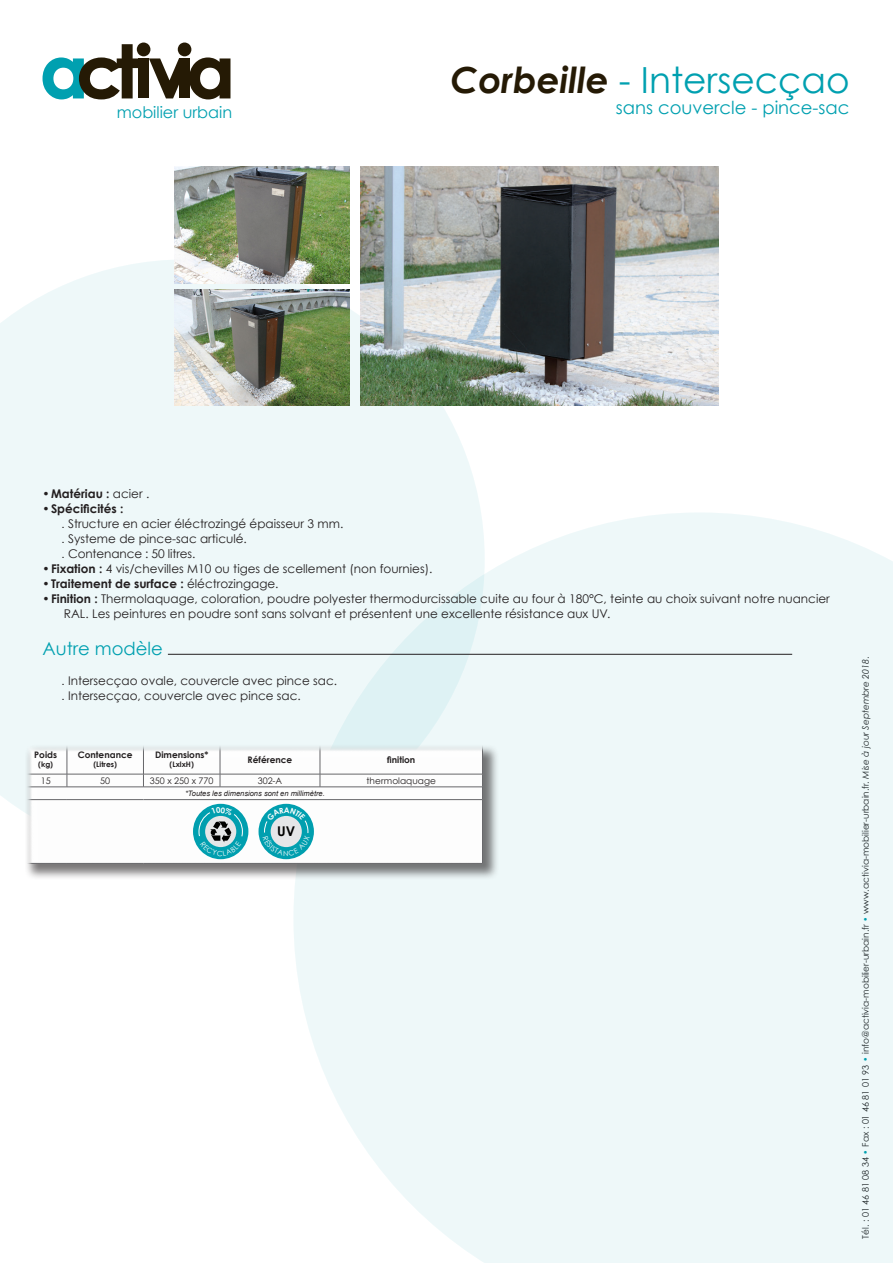
<style>
.page{position:relative;width:893px;height:1263px;background:#fff}
.page>*{position:absolute;margin:0;border:0;box-sizing:border-box;transform-origin:0 0}
.spécificite{font:36px "Century Gothic";color:#00a0b0}
.spécificite-2{font:18px "Century Gothic";color:#00a0b0}
.t1{font:16.05px "Century Gothic";color:#00a0b0}
.t2{font:700 13.5px "Century Gothic";color:#000}
.t3{font:12px/15px "Century Gothic";color:#231f20}
.t4{font:700 12px "Century Gothic";color:#231f20}
.Style_de_paragraphe{font:9px "Century Gothic";color:#231f20}
.t5{font:700 9px "Century Gothic";color:#231f20}
.t6{font:italic 7.5px "Arial";color:#231f20}
.t7{font:700 7.5px "Century Gothic";color:#231f20}
.s1{font-weight:700;font-style:italic;color:#251a05}
.s2{font-weight:400}
.s3{font-family:"Arial"}
.s4{font-weight:700}
.s5{color:#00a0b0}
.s6{font-style:italic}
</style>
<div class="page">
<div style="left:0;top:259px;width:481px;height:553px;background:#eef8f9"></div>
<svg style="left:293px;top:512px;width:600px;height:751px;fill:#eef8f9"></svg>
<svg style="left:43px;top:43px;width:187px;height:56px"></svg>
<div style="left:25px;top:744px;width:474px;height:136px;background:#231f20;opacity:.6"></div>
<svg style="left:25px;top:745px;width:457px;height:118px"></svg>
<hr style="left:24px;top:744px;width:43px;height:1px;background:#67676a">
<hr style="left:24px;top:744px;width:1px;height:30px;background:#67676a">
<hr style="left:67px;top:744px;width:76px;height:1px;background:#67676a">
<hr style="left:67px;top:744px;width:1px;height:30px;background:#67676a">
<hr style="left:143px;top:744px;width:77px;height:1px;background:#67676a">
<hr style="left:143px;top:744px;width:1px;height:30px;background:#67676a">
<hr style="left:220px;top:744px;width:100px;height:1px;background:#67676a">
<hr style="left:220px;top:744px;width:1px;height:30px;background:#67676a">
<hr style="left:320px;top:744px;width:163px;height:1px;background:#67676a">
<hr style="left:320px;top:744px;width:1px;height:30px;background:#67676a">
<hr style="left:482px;top:744px;width:1px;height:30px;background:#67676a">
<hr style="left:24px;top:774px;width:43px;height:1px;background:#67676a">
<hr style="left:67px;top:774px;width:76px;height:1px;background:#67676a">
<svg style="left:67px;top:774px;width:1px;height:13px"></svg>
<hr style="left:143px;top:774px;width:77px;height:1px;background:#67676a">
<svg style="left:143px;top:774px;width:1px;height:13px"></svg>
<hr style="left:220px;top:774px;width:100px;height:1px;background:#67676a">
<svg style="left:220px;top:774px;width:1px;height:13px"></svg>
<hr style="left:320px;top:774px;width:163px;height:1px;background:#67676a">
<svg style="left:320px;top:774px;width:1px;height:13px"></svg>
<hr style="left:24px;top:787px;width:43px;height:1px;background:#67676a">
<svg style="left:24px;top:774px;width:1px;height:25px"></svg>
<hr style="left:67px;top:787px;width:76px;height:1px;background:#67676a">
<hr style="left:143px;top:787px;width:77px;height:1px;background:#67676a">
<hr style="left:220px;top:787px;width:100px;height:1px;background:#67676a">
<hr style="left:320px;top:787px;width:163px;height:1px;background:#67676a">
<svg style="left:482px;top:774px;width:1px;height:25px"></svg>
<hr style="left:24px;top:799px;width:43px;height:1px;background:#67676a">
<hr style="left:24px;top:800px;width:1px;height:63px;background:#67676a">
<hr style="left:67px;top:799px;width:76px;height:1px;background:#67676a">
<hr style="left:143px;top:799px;width:77px;height:1px;background:#67676a">
<hr style="left:220px;top:799px;width:100px;height:1px;background:#67676a">
<hr style="left:320px;top:799px;width:163px;height:1px;background:#67676a">
<hr style="left:482px;top:800px;width:1px;height:63px;background:#67676a">
<hr style="left:24px;top:863px;width:43px;height:1px;background:#67676a">
<hr style="left:67px;top:863px;width:76px;height:1px;background:#67676a">
<hr style="left:143px;top:863px;width:77px;height:1px;background:#67676a">
<hr style="left:220px;top:863px;width:100px;height:1px;background:#67676a">
<hr style="left:320px;top:863px;width:163px;height:1px;background:#67676a">
<div style="left:259px;top:804px;width:55px;height:55px;background:#00a0b0;border-radius:50%"></div>
<div style="left:193px;top:804px;width:55px;height:55px;background:#00a0b0;border-radius:50%"></div>
<hr style="left:168px;top:654px;width:624px;height:1px;background:#231f20">
<img style="left:174px;top:167px;width:175px;height:117px">
<img style="left:174px;top:289px;width:175px;height:117px">
<img style="left:360px;top:167px;width:359px;height:239px">
<svg style="left:263px;top:807px;width:47px;height:49px"></svg>
<svg style="left:198px;top:807px;width:45px;height:49px"></svg>
<h3 class="t1" style="left:117px;top:102px;width:117px">mobilier urbain</h3>
<p class="spécificite" style="left:450px;top:58px;width:401px"><span class="s1">Corbeille</span> - Intersecçao</p>
<p class="spécificite-2" style="left:616px;top:96px;width:235px">sans couvercle - pince-sac</p>
<p class="t4" style="left:43px;top:486px;width:108px">•Matériau : <span class="s2">acier .</span></p>
<p class="t4" style="left:43px;top:501px;width:82px">•Spécificités :</p>
<p class="t3" style="left:62px;top:516px;width:283px"><span class="s3">.</span> Structure en acier éléctrozingé épaisseur 3 mm.</p>
<p class="t3" style="left:62px;top:531px;width:187px"><span class="s3">.</span> Systeme de pince-sac articulé.</p>
<p class="t3" style="left:62px;top:546px;width:135px"><span class="s3">.</span> Contenance : 50 litres.</p>
<p class="t3" style="left:43px;top:561px;width:391px"><span class="s4">•Fixation :</span> 4 vis/chevilles M10 ou tiges de scellement (non fournies).</p>
<p class="t4" style="left:43px;top:576px;width:238px">•Traitement de surface : <span class="s2">éléctrozingage.</span></p>
<p class="t3" style="left:64px;top:591px;width:767px;text-indent:-21px"><span class="s4">•Finition :</span> Thermolaquage, coloration, poudre polyester thermodurcissable cuite au four à 180°C, teinte au choix suivant notre nuancier<br>RAL. Les peintures en poudre sont sans solvant et présentent une excellente résistance aux UV.</p>
<p class="spécificite-2" style="left:43px;top:637px;width:122px">Autre modèle</p>
<p class="t3" style="left:62px;top:673px;width:277px"><span class="s3">.</span> Intersecçao ovale, couvercle avec pince sac.</p>
<p class="t3" style="left:62px;top:688px;width:241px"><span class="s3">.</span> Intersecçao, couvercle avec pince sac.</p>
<p class="t5" style="left:34px;top:749px;width:24px">Poids</p>
<p class="t7" style="left:38px;top:760px;width:17px">(kg)</p>
<p class="t5" style="left:78px;top:749px;width:56px">Contenance</p>
<p class="t7" style="left:93px;top:760px;width:25px">(Litres)</p>
<p class="t5" style="left:155px;top:749px;width:55px">Dimensions*</p>
<p class="t7" style="left:170px;top:760px;width:26px">(LxlxH)</p>
<p class="t5" style="left:248px;top:754px;width:46px">Référence</p>
<p class="t5" style="left:387px;top:754px;width:30px">finition</p>
<p class="Style_de_paragraphe" style="left:41px;top:775px;width:11px">15</p>
<p class="Style_de_paragraphe" style="left:100px;top:775px;width:11px">50</p>
<p class="Style_de_paragraphe" style="left:150px;top:775px;width:65px">350 x 250 x 770</p>
<p class="Style_de_paragraphe" style="left:258px;top:775px;width:26px">302-A</p>
<p class="Style_de_paragraphe" style="left:367px;top:775px;width:71px">thermolaquage</p>
<p class="t6" style="left:185px;top:788px;width:141px">*Toutes les dimensions sont en millimètre.</p>
<p class="t2" style="left:277px;top:823px;width:20px">UV</p>
<p class="Style_de_paragraphe" style="left:860px;top:1238px;width:584px;rotate:-90deg">Tél. : 01 46 81 08 34 <span class="s5">•</span> Fax : 01 46 81 01 93 <span class="s5">•</span> info@activia-mobilier-urbain.fr <span class="s5">•</span> www.activia-mobilier-urbain.fr. <span class="s6">Mise à jour Septembre 2018</span>.</p>
</div>
